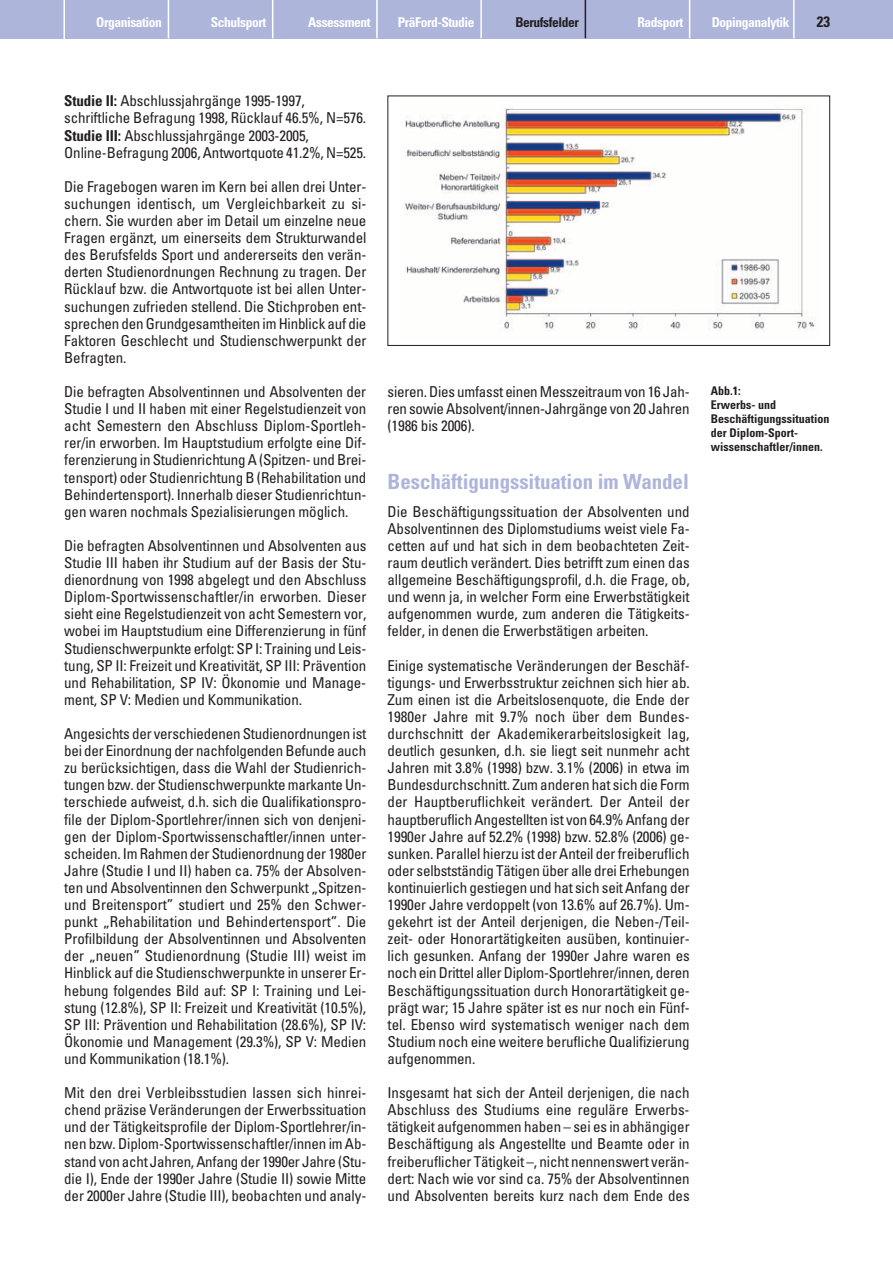
<style>
.page{position:relative;width:893px;height:1263px;background:#fff}
.page>*{position:absolute;margin:0;border:0;box-sizing:border-box;transform-origin:0 0}
.t1{font:700 condensed 21px "Univers";letter-spacing:-.005em;color:#aeb5db}
.t2{font:condensed 15px/17.1px "Univers";letter-spacing:-.01em;color:#231f20;text-align:justify}
.t3{font:700 condensed 15px "Univers";color:#231f20}
.t4{font:700 condensed 13.5px "Univers";letter-spacing:-.03em;color:#fff}
.t5{font:700 condensed 13.5px "Univers";letter-spacing:-.03em;color:#231f20}
.t6{font:700 condensed 12px/14.1px "Univers";color:#231f20}
.s1{font-weight:700}
</style>
<div class="page">
<div style="left:0;top:0;width:892px;height:38px;background:#aeb5db"></div>
<hr style="left:63px;top:0;width:2px;height:43px;background:#fff">
<hr style="left:168px;top:0;width:1px;height:38px;background:#fff">
<hr style="left:272px;top:0;width:1px;height:38px;background:#fff">
<hr style="left:376px;top:0;width:1px;height:38px;background:#fff">
<hr style="left:480px;top:0;width:2px;height:38px;background:#fff">
<hr style="left:584px;top:0;width:2px;height:38px;background:#231f20">
<hr style="left:688px;top:0;width:2px;height:38px;background:#fff">
<hr style="left:793px;top:0;width:1px;height:38px;background:#fff">
<img style="left:405px;top:108px;width:410px;height:223px">
<div style="left:387px;top:96px;width:443px;height:250px;border:1px solid #231f20"></div>
<p class="t4" style="left:96px;top:17px;width:67px">Organisation</p>
<p class="t4" style="left:211px;top:17px;width:57px">Schulsport</p>
<p class="t4" style="left:308px;top:17px;width:64px">Assessment</p>
<p class="t4" style="left:397px;top:17px;width:79px">PräFord-Studie</p>
<p class="t5" style="left:515px;top:17px;width:65px">Berufsfelder</p>
<p class="t4" style="left:637px;top:17px;width:47px">Radsport</p>
<p class="t4" style="left:711px;top:17px;width:79px">Dopinganalytik</p>
<p class="t3" style="left:816px;top:16px;width:15px">23</p>
<p class="t2" style="left:64px;top:94px;width:303px;text-align:left"><span class="s1">Studie II:</span> Abschlussjahrgänge 1995-1997, schriftliche Befragung 1998, Rücklauf 46.5%, N=576.<br><span class="s1">Studie III:</span> Abschlussjahrgänge 2003-2005, Online-Befragung 2006, Antwortquote 41.2%, N=525.</p>
<p class="t2" style="left:64px;top:179px;width:303px">Die Fragebogen waren im Kern bei allen drei Unter&shy;suchungen identisch, um Vergleichbarkeit zu si&shy;chern. Sie wurden aber im Detail um einzelne neue Fragen ergänzt, um einerseits dem Strukturwandel des Berufsfelds Sport und andererseits den verän&shy;derten Studienordnungen Rechnung zu tragen. Der Rücklauf bzw. die Antwortquote ist bei allen Unter&shy;suchungen zufrieden stellend. Die Stichproben ent&shy;sprechen den Grundgesamtheiten im Hinblick auf die Faktoren Geschlecht und Studienschwerpunkt der Befragten.</p>
<p class="t2" style="left:64px;top:385px;width:303px">Die befragten Absolventinnen und Absolventen der Studie I und II haben mit einer Regelstudienzeit von acht Semestern den Abschluss Diplom-Sportleh&shy;rer/in erworben. Im Hauptstudium erfolgte eine Dif&shy;ferenzierung in Studienrichtung A (Spitzen- und Brei&shy;tensport) oder Studienrichtung B (Rehabilitation und Behindertensport). Innerhalb dieser Studienrichtun&shy;gen waren nochmals Spezialisierungen möglich.</p>
<p class="t2" style="left:64px;top:538px;width:303px">Die befragten Absolventinnen und Absolventen aus Studie III haben ihr Studium auf der Basis der Stu&shy;dienordnung von 1998 abgelegt und den Abschluss Diplom-Sportwissenschaftler/in erworben. Dieser sieht eine Regelstudienzeit von acht Semestern vor, wobei im Hauptstudium eine Differenzierung in fünf Studienschwerpunkte erfolgt: SP I: Training und Leis&shy;tung, SP II: Freizeit und Kreativität, SP III: Prävention und Rehabilitation, SP IV: Ökonomie und Manage&shy;ment, SP V: Medien und Kommunikation.</p>
<p class="t2" style="left:64px;top:727px;width:303px">Angesichts der verschiedenen Studienordnungen ist bei der Einordnung der nachfolgenden Befunde auch zu berücksichtigen, dass die Wahl der Studienrich&shy;tungen bzw. der Studienschwerpunkte markante Un&shy;terschiede aufweist, d.h. sich die Qualifikationspro&shy;file der Diplom-Sportlehrer/innen sich von denjeni&shy;gen der Diplom-Sportwissenschaftler/innen unter&shy;scheiden. Im Rahmen der Studienordnung der 1980er Jahre (Studie I und II) haben ca. 75% der Absolven&shy;ten und Absolventinnen den Schwerpunkt „Spitzen&shy;und Breitensport” studiert und 25% den Schwer&shy;punkt „Rehabilitation und Behindertensport”. Die Profilbildung der Absolventinnen und Absolventen der „neuen” Studienordnung (Studie III) weist im Hinblick auf die Studienschwerpunkte in unserer Er&shy;hebung folgendes Bild auf: SP I: Training und Lei&shy;stung (12.8%), SP II: Freizeit und Kreativität (10.5%), SP III: Prävention und Rehabilitation (28.6%), SP IV:<br>Ökonomie und Management (29.3%), SP V: Medien und Kommunikation (18.1%).</p>
<p class="t2" style="left:64px;top:1086px;width:303px">Mit den drei Verbleibsstudien lassen sich hinrei&shy;chend präzise Veränderungen der Erwerbssituation und der Tätigkeitsprofile der Diplom-Sportlehrer/in&shy;nen bzw. Diplom-Sportwissenschaftler/innen im Ab&shy;stand von acht Jahren, Anfang der 1990er Jahre (Stu&shy;die I), Ende der 1990er Jahre (Studie II) sowie Mitte der 2000er Jahre (Studie III), beobachten und analy-</p>
<p class="t2" style="left:387px;top:385px;width:303px">sieren. Dies umfasst einen Messzeitraum von 16 Jah&shy;ren sowie Absolvent/innen-Jahrgänge von 20 Jahren (1986 bis 2006).</p>
<h1 class="t1" style="left:387px;top:474px;width:303px">Beschäftigungssituation im Wandel</h1>
<p class="t2" style="left:387px;top:504px;width:303px">Die Beschäftigungssituation der Absolventen und Absolventinnen des Diplomstudiums weist viele Fa&shy;cetten auf und hat sich in dem beobachteten Zeit&shy;raum deutlich verändert. Dies betrifft zum einen das allgemeine Beschäftigungsprofil, d.h. die Frage, ob, und wenn ja, in welcher Form eine Erwerbstätigkeit aufgenommen wurde, zum anderen die Tätigkeits&shy;felder, in denen die Erwerbstätigen arbeiten.</p>
<p class="t2" style="left:387px;top:658px;width:303px">Einige systematische Veränderungen der Beschäf&shy;tigungs- und Erwerbsstruktur zeichnen sich hier ab.<br>Zum einen ist die Arbeitslosenquote, die Ende der 1980er Jahre mit 9.7% noch über dem Bundes&shy;durchschnitt der Akademikerarbeitslosigkeit lag, deutlich gesunken, d.h. sie liegt seit nunmehr acht Jahren mit 3.8% (1998) bzw. 3.1% (2006) in etwa im Bundesdurchschnitt. Zum anderen hat sich die Form der Hauptberuflichkeit verändert. Der Anteil der hauptberuflich Angestellten ist von 64.9% Anfang der 1990er Jahre auf 52.2% (1998) bzw. 52.8% (2006) ge&shy;sunken. Parallel hierzu ist der Anteil der freiberuflich oder selbstständig Tätigen über alle drei Erhebungen kontinuierlich gestiegen und hat sich seit Anfang der 1990er Jahre verdoppelt (von 13.6% auf 26.7%). Um&shy;gekehrt ist der Anteil derjenigen, die Neben-/Teil&shy;zeit- oder Honorartätigkeiten ausüben, kontinuier&shy;lich gesunken. Anfang der 1990er Jahre waren es noch ein Drittel aller Diplom-Sportlehrer/innen, deren Beschäftigungssituation durch Honorartätigkeit ge&shy;prägt war; 15 Jahre später ist es nur noch ein Fünf&shy;tel. Ebenso wird systematisch weniger nach dem Studium noch eine weitere berufliche Qualifizierung aufgenommen.</p>
<p class="t2" style="left:387px;top:1086px;width:303px">Insgesamt hat sich der Anteil derjenigen, die nach Abschluss des Studiums eine reguläre Erwerbs&shy;tätigkeit aufgenommen haben – sei es in abhängiger Beschäftigung als Angestellte und Beamte oder in freiberuflicher Tätigkeit –, nicht nennenswert verän&shy;dert: Nach wie vor sind ca. 75% der Absolventinnen und Absolventen bereits kurz nach dem Ende des</p>
<p class="t6" style="left:710px;top:384px;width:120px">Abb.1:<br>Erwerbs- und<br>Beschäftigungssituation der Diplom-Sport&shy;wissenschaftler/innen.</p>
</div>
